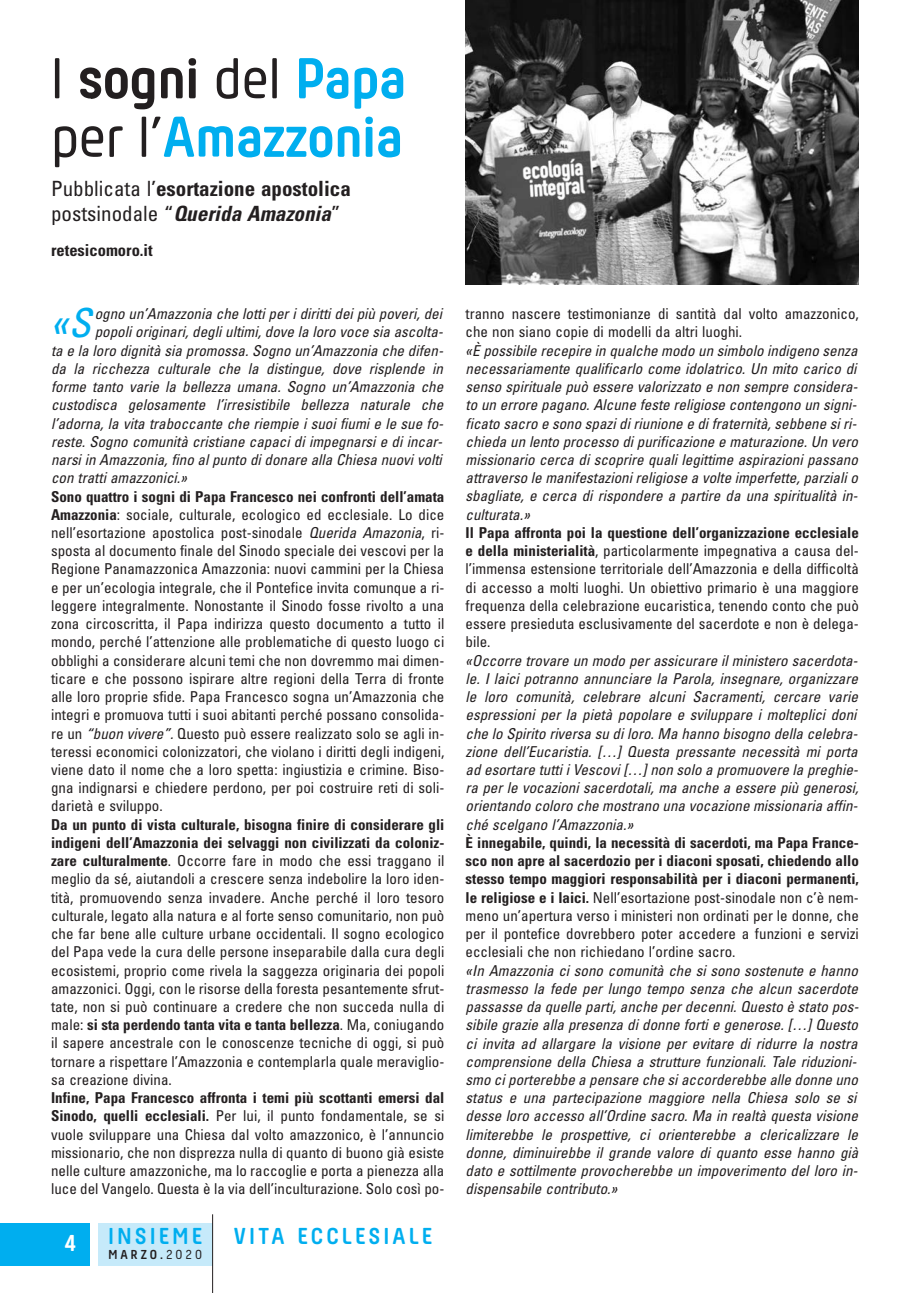
<style>
.page{position:relative;width:910px;height:1293px;background:#fff}
.page>*{position:absolute;margin:0;border:0;box-sizing:border-box;transform-origin:0 0}
.t1{font:700 60px/58.5px "Hansom FY";color:#00aeef}
.t2{font:italic condensed 39.9px "Univers";color:#00aeef}
.t3{font:700 24px "Hansom FY";letter-spacing:.15em;color:#00aeef}
.t4{font:700 24px "Hansom FY";color:#fff}
.t5{font:condensed 21px/25.2px "Univers";color:#231f20}
.t6{font:700 condensed 16.5px "Univers";color:#231f20}
.t7{font:condensed 15px/18.3px "Univers";color:#231f20;text-align:justify}
.t8{font:italic condensed 15px/18.3px "Univers";color:#231f20;text-align:justify}
.t9{font:700 13.5px "Hansom FY";letter-spacing:.23em;color:#231f20}
.s1{font-weight:400;color:#231f20}
.s2{color:#231f20}
.s3{font-weight:700}
.s4{font-weight:700;font-style:italic}
.s5{font-style:italic}
.s6{font-weight:400}
</style>
<div class="page">
<div style="left:0;top:1222px;width:89px;height:43px;background:#00aeef"></div>
<div style="left:98px;top:1222px;width:115px;height:43px;background:#c6eafa"></div>
<hr style="left:212px;top:1214px;width:1px;height:79px;background:#231f20">
<img style="left:466px;top:0;width:393px;height:285px">
<h1 class="t1" style="left:51px;top:54px;width:356px"><span class="s1">I</span> <span class="s2">sogni</span> <span class="s1">del</span> Papa <span class="s1">per l’</span>Amazzonia</h1>
<h3 class="t5" style="left:51px;top:178px;width:301px">Pubblicata l’<span class="s3">esortazione apostolica </span>postsinodale “<span class="s4">Querida Amazonia</span>”</h3>
<p class="t6" style="left:51px;top:244px;width:103px">retesicomoro.it</p>
<h2 class="t2" style="left:51px;top:308px;width:49px">«S</h2>
<p class="t8" style="left:95px;top:306px;width:352px">ogno un’Amazzonia che lotti per i diritti dei più poveri, dei</p>
<p class="t8" style="left:95px;top:324px;width:353px">popolioriginari,degliultimi,dove la loro voce sia ascolta-</p>
<p class="t8" style="left:51px;top:342px;width:396px">ta e la loro dignità sia promossa. Sogno un’Amazzonia che difen-</p>
<p class="t8" style="left:51px;top:361px;width:396px">da la ricchezza culturale che la distingue, dove risplende in</p>
<p class="t8" style="left:51px;top:379px;width:397px">forme tanto varie la bellezza umana. Sogno un’Amazzonia che</p>
<p class="t8" style="left:51px;top:397px;width:397px">custodisca gelosamente l’irresistibile bellezza naturale che</p>
<p class="t8" style="left:51px;top:415px;width:397px">l’adorna, la vita traboccante che riempie i suoi fiumi e le sue fo-</p>
<p class="t8" style="left:51px;top:434px;width:395px">reste. Sogno comunità cristiane capaci di impegnarsi e di incar-</p>
<p class="t8" style="left:51px;top:452px;width:395px">narsiin Amazzonia,fino alpunto didonare alla Chiesa nuovivolti</p>
<p class="t8" style="left:51px;top:470px;width:140px">con tratti amazzonici.»</p>
<p class="t7" style="left:51px;top:488px;width:395px"><span class="s3">Sono quattro i sogni di Papa Francesco nei confronti dell’amata Amazzonia</span>: sociale, culturale, ecologico ed ecclesiale. Lo dice nell’esortazione apostolica post-sinodale <span class="s5">Querida Amazonia</span>, ri&shy;sposta al documento finale del Sinodo speciale dei vescovi per la Regione Panamazzonica Amazzonia: nuovi cammini per la Chiesa e per un’ecologia integrale, che il Pontefice invita comunque a ri&shy;leggere integralmente. Nonostante il Sinodo fosse rivolto a una zona circoscritta, il Papa indirizza questo documento a tutto il mondo, perché l’attenzione alle problematiche di questo luogo ci obblighi a considerare alcuni temi che non dovremmo mai dimen&shy;ticare e che possono ispirare altre regioni della Terra di fronte alle loro proprie sfide. Papa Francesco sogna un’Amazzonia che integri e promuova tutti i suoi abitanti perché possano consolida&shy;re un <span class="s5">“buon vivere”.</span>Questo può essere realizzato solo se agli in&shy;teressi economici colonizzatori, che violano i diritti degli indigeni, viene dato il nome che a loro spetta: ingiustizia e crimine. Biso&shy;gna indignarsi e chiedere perdono, per poi costruire reti di soli&shy;darietà e sviluppo.</p>
<p class="t7" style="left:51px;top:816px;width:395px"><span class="s3">Da un punto di vista culturale, bisogna finire di considerare gli indigeni dell’Amazzonia dei selvaggi non civilizzati da coloniz&shy;zare culturalmente</span>. Occorre fare in modo che essi traggano il meglio da sé, aiutandoli a crescere senza indebolire la loro iden&shy;tità, promuovendo senza invadere. Anche perché il loro tesoro culturale, legato alla natura e al forte senso comunitario, non può che far bene alle culture urbane occidentali. Il sogno ecologico del Papa vede la cura delle persone inseparabile dalla cura degli ecosistemi, proprio come rivela la saggezza originaria dei popoli amazzonici. Oggi, con le risorse della foresta pesantemente sfrut&shy;tate, non si può continuare a credere che non succeda nulla di male: <span class="s3">si sta perdendo tanta vita e tanta bellezza</span>. Ma, coniugando il sapere ancestrale con le conoscenze tecniche di oggi, si può tornare a rispettare l’Amazzonia e contemplarla quale meraviglio&shy;sa creazione divina.</p>
<p class="t7" style="left:51px;top:1090px;width:395px"><span class="s3">Infine, Papa Francesco affronta i temi più scottanti emersi dal Sinodo, quelli ecclesiali.</span> Per lui, il punto fondamentale, se si vuole sviluppare una Chiesa dal volto amazzonico, è l’annuncio missionario, che non disprezza nulla di quanto di buono già esiste nelle culture amazzoniche, ma lo raccoglie e porta a pienezza alla luce del Vangelo. Questa è la via dell’inculturazione. Solo così po-</p>
<h3 class="t4" style="left:64px;top:1235px;width:14px">4</h3>
<h3 class="t3" style="left:108px;top:1227px;width:95px">INSIEME</h3>
<p class="t9" style="left:108px;top:1250px;width:95px">MARZO.<span class="s6">2020</span></p>
<h3 class="t3" style="left:234px;top:1227px;width:200px">VITA ECCLESIALE</h3>
<p class="t7" style="left:466px;top:306px;width:395px">tranno nascere testimonianze di santità dal volto amazzonico, che non siano copie di modelli da altri luoghi.</p>
<p class="t8" style="left:466px;top:342px;width:397px">«È possibile recepire in qualche modo un simbolo indigeno senza necessariamente qualificarlo come idolatrico. Un mito carico di senso spirituale può essere valorizzato e non sempre considera&shy;to un errore pagano. Alcune feste religiose contengono un signi&shy;ficato sacro e sono spazidiriunione e difraternità,sebbene siri&shy;chieda un lento processo dipurificazione e maturazione.Un vero missionario cerca di scoprire quali legittime aspirazioni passano attraverso le manifestazionireligiose a volte imperfette,parzialio sbagliate, e cerca di rispondere a partire da una spiritualità in&shy;culturata.»</p>
<p class="t7" style="left:466px;top:525px;width:395px"><span class="s3">Il Papa affronta poi la questione dell’organizzazione ecclesiale e della ministerialità</span>, particolarmente impegnativa a causa del&shy;l’immensa estensione territoriale dell’Amazzonia e della difficoltà di accesso a molti luoghi. Un obiettivo primario è una maggiore frequenza della celebrazione eucaristica, tenendo conto che può essere presieduta esclusivamente del sacerdote e non è delega&shy;bile.</p>
<p class="t8" style="left:466px;top:652px;width:397px;text-align:left">«Occorre trovare un modo per assicurare il ministero sacerdota&shy;le. I laici potranno annunciare la Parola, insegnare, organizzare le loro comunità, celebrare alcuni Sacramenti, cercare varie espressioni per la pietà popolare e sviluppare i molteplici doni che lo Spirito riversa su diloro.Ma hanno bisogno della celebra&shy;zione dell’Eucaristia. […] Questa pressante necessità mi porta ad esortare tuttiiVescovi[…]non solo a promuovere la preghie&shy;ra per le vocazioni sacerdotali, ma anche a essere più generosi, orientando coloro che mostrano una vocazione missionaria affin&shy;ché scelgano l’Amazzonia.»</p>
<p class="t7" style="left:466px;top:835px;width:395px"><span class="s3">È innegabile, quindi, la necessità di sacerdoti, ma Papa France&shy;sco non apre al sacerdozio per i diaconi sposati, chiedendo allo stesso tempo maggiori responsabilità per i diaconi permanenti, le religiose e i laici.</span> Nell’esortazione post-sinodale non c’è nem&shy;meno un’apertura verso i ministeri non ordinati per le donne, che per il pontefice dovrebbero poter accedere a funzioni e servizi ecclesiali che non richiedano l’ordine sacro.</p>
<p class="t8" style="left:466px;top:962px;width:397px">«In Amazzonia ci sono comunità che si sono sostenute e hanno trasmesso la fede per lungo tempo senza che alcun sacerdote passasse da quelle parti,anche perdecenni.Questo è stato pos&shy;sibile grazie alla presenza di donne forti e generose. […] Questo ci invita ad allargare la visione per evitare di ridurre la nostra comprensione della Chiesa a strutture funzionali. Tale riduzioni&shy;smo ciporterebbe a pensare che siaccorderebbe alle donne uno status e una partecipazione maggiore nella Chiesa solo se si desse loro accesso all’Ordine sacro. Ma in realtà questa visione limiterebbe le prospettive, ci orienterebbe a clericalizzare le donne, diminuirebbe il grande valore di quanto esse hanno già dato e sottilmente provocherebbe un impoverimento del loro in&shy;dispensabile contributo.»</p>
</div>
